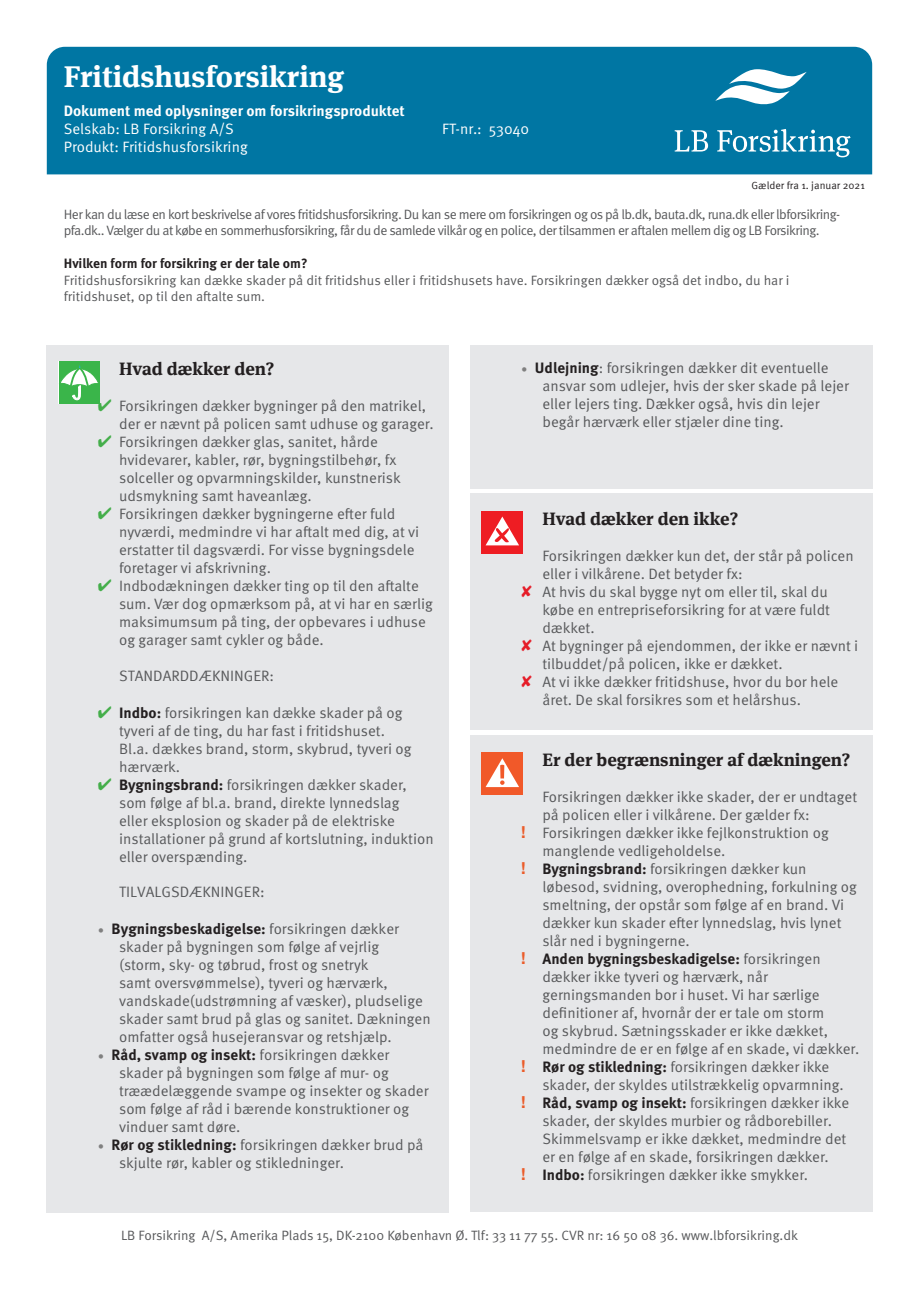
<style>
.page{position:relative;width:919px;height:1289px;background:#fff}
.page>*{position:absolute;margin:0;border:0;box-sizing:border-box;transform-origin:0 0}
.t1{font:700 30px "Meta Serif Offc";color:#fff}
.t2{font:700 18px "Meta Serif Offc";color:#231f20}
.List_Paragraph{font:15px/18px "Meta Pro Norm";color:#57585a}
.t3{font:15px "Meta Pro Norm";color:#fff}
.t4{font:700 15px "Meta Pro";color:#fff}
.List_Paragraph-2{font:15px "Meta Pro";color:#57585a}
.t5{font:13.5px/16.5px "Meta Pro Norm";letter-spacing:-.04em;color:#57585a}
.t6{font:13.5px/16.5px "Meta Pro Norm";color:#57585a}
.t7{font:700 13.5px "Meta Pro";color:#231f20}
.t8{font:10.5px "Meta Pro";color:#231f20}
.s1{color:#44ae4a}
.s2{font-family:"Meta Pro Norm"}
.s3{font-family:"Meta Pro";font-weight:700;color:#231f20}
.s4{font-family:"Minion Pro";font-size:16.5px;color:#808080}
.s5{font-family:"Helvetica Neue";font-weight:700;font-size:16.5px;color:#eb5c2a}
</style>
<div class="page">
<div style="left:47px;top:47px;width:825px;height:127px;background:#0076a3"></div>
<div style="left:47px;top:344px;width:402px;height:868px;background:#e6e7e9"></div>
<div style="left:470px;top:344px;width:402px;height:144px;background:#e6e7e9"></div>
<div style="left:470px;top:494px;width:402px;height:236px;background:#e6e7e9"></div>
<svg style="left:674px;top:130px;width:34px;height:21px"></svg>
<svg style="left:717px;top:129px;width:133px;height:28px;background:#3e97b9"></svg>
<svg style="left:715px;top:69px;width:91px;height:36px"></svg>
<div style="left:58px;top:361px;width:41px;height:43px;background:#fff"></div>
<div style="left:59px;top:361px;width:40px;height:43px;background:#3ab54a"></div>
<svg style="left:61px;top:365px;width:37px;height:35px"></svg>
<div style="left:482px;top:511px;width:41px;height:42px;background:#ee1d23"></div>
<svg style="left:486px;top:516px;width:33px;height:29px"></svg>
<div style="left:470px;top:735px;width:402px;height:477px;background:#e6e7e9"></div>
<div style="left:482px;top:752px;width:41px;height:43px;background:#f15929"></div>
<svg style="left:485px;top:758px;width:34px;height:29px"></svg>
<p class="t1" style="left:64px;top:58px;width:281px">Fritidshusforsikring</p>
<p class="t4" style="left:64px;top:99px;width:342px">Dokument med oplysninger om forsikringsproduktet</p>
<p class="t3" style="left:64px;top:118px;width:172px">Selskab: LB Forsikring A/S</p>
<p class="t3" style="left:442px;top:118px;width:89px">FT-nr.: 53040</p>
<p class="t3" style="left:64px;top:136px;width:185px">Produkt: Fritidshusforsikring</p>
<p class="t8" style="left:751px;top:177px;width:115px">Gælder fra 1. januar 2021</p>
<p class="t5" style="left:64px;top:205px;width:777px">Her kan du læse en kort beskrivelse af vores fritidshusforsikring. Du kan se mere om forsikringen og os på lb.dk, bauta.dk, runa.dk eller lbforsikring&shy;pfa.dk.. Vælger du at købe en sommerhusforsikring, får du de samlede vilkår og en police, der tilsammen er aftalen mellem dig og LB Forsikring.</p>
<p class="t7" style="left:64px;top:253px;width:245px">Hvilken form for forsikring er der tale om?</p>
<p class="t6" style="left:64px;top:271px;width:727px">Fritidshusforsikring kan dække skader på dit fritidshus eller i fritidshusets have. Forsikringen dækker også det indbo, du har i fritidshuset, op til den aftalte sum.</p>
<p class="t2" style="left:119px;top:358px;width:156px">Hvad dækker den?</p>
<p class="List_Paragraph" style="left:119px;top:396px;width:316px;text-indent:-21px"><span class="s1">✔</span> Forsikringen dækker bygninger på den matrikel, der er nævnt på policen samt udhuse og garager.</p>
<p class="List_Paragraph" style="left:119px;top:432px;width:283px;text-indent:-21px"><span class="s1">✔</span> Forsikringen dækker glas, sanitet, hårde hvidevarer, kabler, rør, bygningstilbehør, fx solceller og opvarmningskilder, kunstnerisk udsmykning samt haveanlæg.</p>
<p class="List_Paragraph" style="left:119px;top:504px;width:301px;text-indent:-21px"><span class="s1">✔</span> Forsikringen dækker bygningerne efter fuld nyværdi, medmindre vi har aftalt med dig, at vi erstatter til dagsværdi. For visse bygningsdele foretager vi afskrivning.</p>
<p class="List_Paragraph" style="left:119px;top:576px;width:315px;text-indent:-21px"><span class="s1">✔</span> Indbodækningen dækker ting op til den aftalte sum. Vær dog opmærksom på, at vi har en særlig maksimumsum på ting, der opbevares i udhuse og garager samt cykler og både.</p>
<p class="List_Paragraph-2" style="left:119px;top:665px;width:156px">STANDARDDÆKNINGER<span class="s2">:</span></p>
<p class="List_Paragraph" style="left:119px;top:702px;width:294px;text-indent:-21px"><span class="s1">✔</span> <span class="s3">Indbo:</span> forsikringen kan dække skader på og tyveri af de ting, du har fast i fritidshuset.<br>Bl.a. dækkes brand, storm, skybrud, tyveri og hærværk.</p>
<p class="List_Paragraph" style="left:119px;top:774px;width:316px;text-indent:-21px"><span class="s1">✔</span> <span class="s3">Bygningsbrand:</span> forsikringen dækker skader, som følge af bl.a. brand, direkte lynnedslag<br>eller eksplosion og skader på de elektriske installationer på grund af kortslutning, induktion eller overspænding.</p>
<p class="List_Paragraph-2" style="left:119px;top:880px;width:147px">TILVALGSDÆKNINGER:</p>
<p class="List_Paragraph" style="left:119px;top:918px;width:313px;text-indent:-21px"><span class="s4">•</span> <span class="s3">Bygningsbeskadigelse:</span> forsikringen dækker skader på bygningen som følge af vejrlig<br>(storm, sky- og tøbrud, frost og snetryk<br>samt oversvømmelse), tyveri og hærværk, vandskade(udstrømning af væsker), pludselige skader samt brud på glas og sanitet. Dækningen omfatter også husejeransvar og retshjælp.</p>
<p class="List_Paragraph" style="left:119px;top:1044px;width:311px;text-indent:-21px"><span class="s4">•</span> <span class="s3">Råd, svamp og insekt:</span> forsikringen dækker skader på bygningen som følge af mur- og træædelæggende svampe og insekter og skader som følge af råd i bærende konstruktioner og vinduer samt døre.</p>
<p class="List_Paragraph" style="left:119px;top:1134px;width:306px;text-indent:-21px"><span class="s4">•</span> <span class="s3">Rør og stikledning:</span> forsikringen dækker brud på skjulte rør, kabler og stikledninger.</p>
<p class="List_Paragraph" style="left:542px;top:358px;width:308px;text-indent:-21px"><span class="s4">•</span> <span class="s3">Udlejning</span>: forsikringen dækker dit eventuelle ansvar som udlejer, hvis der sker skade på lejer eller lejers ting. Dækker også, hvis din lejer begår hærværk eller stjæler dine ting.</p>
<p class="t2" style="left:542px;top:507px;width:197px">Hvad dækker den ikke?</p>
<p class="List_Paragraph" style="left:542px;top:545px;width:313px">Forsikringen dækker kun det, der står på policen eller i vilkårene. Det betyder fx:</p>
<p class="List_Paragraph" style="left:542px;top:581px;width:289px">At hvis du skal bygge nyt om eller til, skal du købe en entrepriseforsikring for at være fuldt dækket.</p>
<p class="List_Paragraph" style="left:542px;top:635px;width:317px">At bygninger på ejendommen, der ikke er nævnt i tilbuddet/på policen, ikke er dækket.</p>
<p class="List_Paragraph" style="left:542px;top:671px;width:297px">At vi ikke dækker fritidshuse, hvor du bor hele året. De skal forsikres som et helårshus.</p>
<p class="t2" style="left:542px;top:748px;width:309px">Er der begrænsninger af dækningen?</p>
<p class="List_Paragraph" style="left:542px;top:787px;width:316px">Forsikringen dækker ikke skader, der er undtaget på policen eller i vilkårene. Der gælder fx:</p>
<p class="List_Paragraph" style="left:542px;top:823px;width:288px;text-indent:-21px"><span class="s5">!</span> Forsikringen dækker ikke fejlkonstruktion og manglende vedligeholdelse.</p>
<p class="List_Paragraph" style="left:542px;top:859px;width:316px;text-indent:-21px"><span class="s5">!</span> <span class="s3">Bygningsbrand:</span> forsikringen dækker kun løbesod, svidning, overophedning, forkulning og smeltning, der opstår som følge af en brand. Vi dækker kun skader efter lynnedslag, hvis lynet slår ned i bygningerne.</p>
<p class="List_Paragraph" style="left:542px;top:949px;width:318px;text-indent:-21px"><span class="s5">!</span> <span class="s3">Anden bygningsbeskadigelse:</span> forsikringen dækker ikke tyveri og hærværk, når gerningsmanden bor i huset. Vi har særlige definitioner af, hvornår der er tale om storm<br>og skybrud. Sætningsskader er ikke dækket, medmindre de er en følge af en skade, vi dækker.</p>
<p class="List_Paragraph" style="left:542px;top:1057px;width:303px;text-indent:-21px"><span class="s5">!</span> <span class="s3">Rør og stikledning:</span> forsikringen dækker ikke skader, der skyldes utilstrækkelig opvarmning.</p>
<p class="List_Paragraph" style="left:542px;top:1093px;width:308px;text-indent:-21px"><span class="s5">!</span> <span class="s3">Råd, svamp og insekt:</span> forsikringen dækker ikke skader, der skyldes murbier og rådborebiller.<br>Skimmelsvamp er ikke dækket, medmindre det er en følge af en skade, forsikringen dækker.</p>
<p class="List_Paragraph" style="left:521px;top:1165px;width:288px"><span class="s5">!</span> <span class="s3">Indbo:</span> forsikringen dækker ikke smykker.</p>
<p class="t6" style="left:121px;top:1225px;width:678px">LB Forsikring A/S, Amerika Plads 15, DK-2100 København Ø. Tlf: 33 11 77 55. CVR nr: 16 50 08 36. www.lbforsikring.dk</p>
</div>
